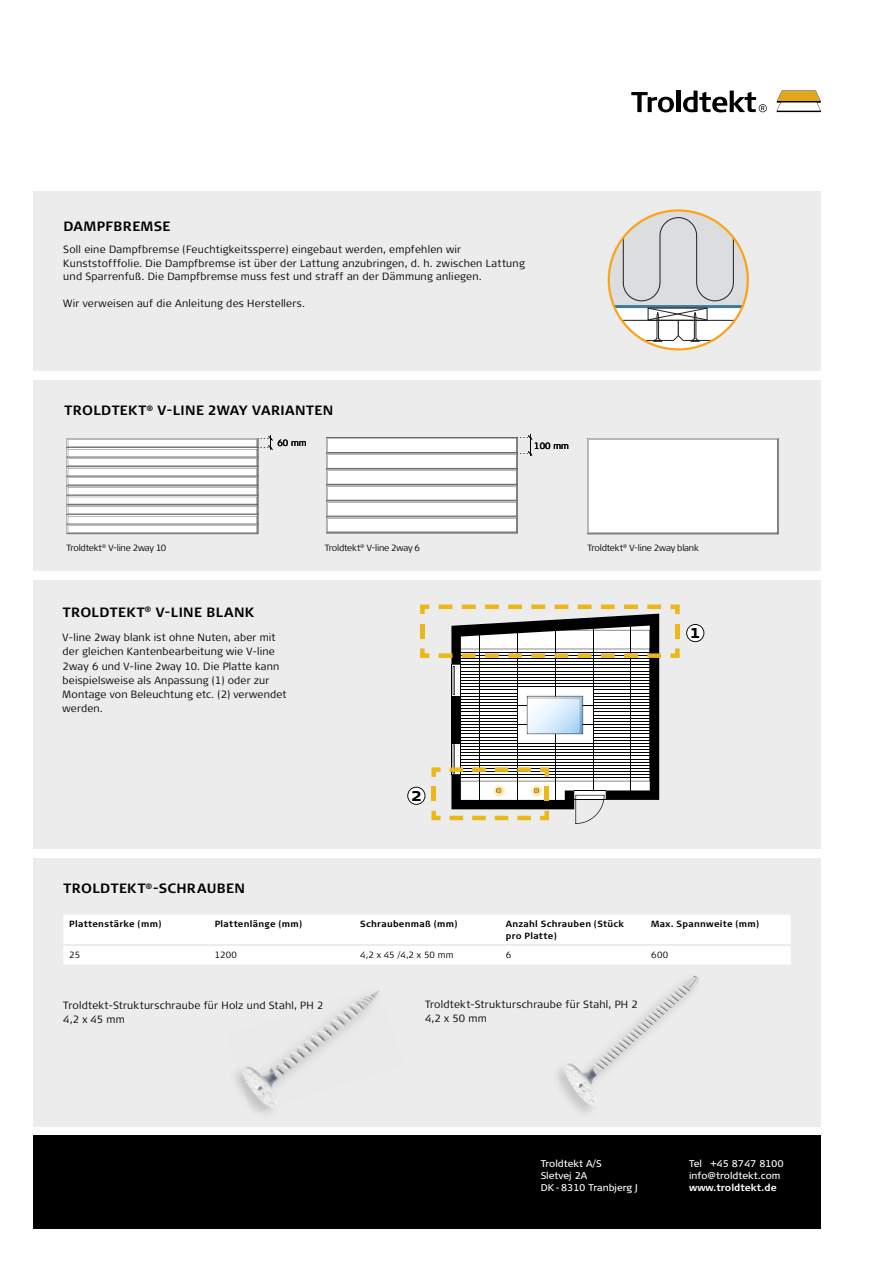
<style>
.page{position:relative;width:893px;height:1263px;background:#fff}
.page>*{position:absolute;margin:0;border:0;box-sizing:border-box;transform-origin:0 0}
.t1{font:700 18.75px "Signa Pro";color:#000}
.t2{font:700 13.5px "Signa Pro";letter-spacing:.03em;color:#000}
.t3{font:300 10.5px/14.2px "Signa Pro";letter-spacing:.02em;color:#000}
.t4{font:9.75px/12px "Signa Pro";color:#fff}
.t5{font:700 9.75px "Signa Pro";color:#fff}
.t6{font:300 9px "Signa Pro";letter-spacing:-.025em;color:#000}
.t7{font:700 9px/12px "Signa Pro";letter-spacing:.03em;color:#000}
</style>
<div class="page">
<div style="left:34px;top:1135px;width:786px;height:94px;background:#000"></div>
<div style="left:34px;top:191px;width:786px;height:936px;background:#ececec"></div>
<svg style="left:776px;top:91px;width:44px;height:21px"></svg>
<svg style="left:631px;top:92px;width:43px;height:20px"></svg>
<hr style="left:676px;top:91px;width:4px;height:21px;background:#000">
<svg style="left:683px;top:91px;width:83px;height:21px"></svg>
<svg style="left:610px;top:212px;width:137px;height:129px"></svg>
<hr style="left:696px;top:236px;width:1px;height:46px;background:#231f20">
<hr style="left:614px;top:305px;width:128px;height:3px;background:#3c7b93">
<div style="left:647px;top:308px;width:60px;height:13px;border:1px solid #231f20"></div>
<div style="left:63px;top:915px;width:727px;height:50px;background:#fff"></div>
<hr style="left:63px;top:944px;width:146px;height:2px;background:#ececec">
<hr style="left:209px;top:944px;width:145px;height:2px;background:#ececec">
<hr style="left:354px;top:944px;width:145px;height:2px;background:#ececec">
<hr style="left:499px;top:944px;width:146px;height:2px;background:#ececec">
<hr style="left:645px;top:944px;width:145px;height:2px;background:#ececec">
<img style="left:559px;top:975px;width:140px;height:137px">
<img style="left:235px;top:991px;width:145px;height:123px">
<img style="left:300px;top:1004px;width:22px;height:7px">
<svg style="left:67px;top:436px;width:206px;height:98px;background:#e0e0e0"></svg>
<div style="left:587px;top:438px;width:191px;height:96px;background:#fff"></div>
<svg style="left:326px;top:435px;width:206px;height:98px;background:#e8e8e8"></svg>
<div style="left:0;top:849px;width:885px;height:8px;background:#fff"></div>
<div style="left:24px;top:371px;width:868px;height:8px;background:#fff"></div>
<div style="left:13px;top:572px;width:879px;height:8px;background:#fff"></div>
<svg style="left:686px;top:624px;width:18px;height:18px"></svg>
<svg style="left:407px;top:605px;width:272px;height:219px"></svg>
<p class="t2" style="left:63px;top:221px;width:108px">DAMPFBREMSE</p>
<p class="t3" style="left:63px;top:243px;width:463px;line-height:13.5px">Soll eine Dampfbremse (Feuchtigkeitssperre) eingebaut werden, empfehlen wir<br>Kunststofffolie. Die Dampfbremse ist über der Lattung anzubringen, d. h. zwischen Lattung und Sparrenfuß. Die Dampfbremse muss fest und straff an der Dämmung anliegen.</p>
<p class="t3" style="left:63px;top:297px;width:243px">Wir verweisen auf die Anleitung des Herstellers.</p>
<p class="t2" style="left:65px;top:405px;width:270px">TROLDTEKT<sup>®</sup> V-LINE 2WAY VARIANTEN</p>
<p class="t6" style="left:277px;top:438px;width:31px">60 mm</p>
<p class="t6" style="left:534px;top:440px;width:36px">100 mm</p>
<p class="t6" style="left:66px;top:544px;width:102px">Troldtekt<sup>®</sup> V-line 2way 10</p>
<p class="t6" style="left:325px;top:544px;width:97px">Troldtekt<sup>®</sup> V-line 2way 6</p>
<p class="t6" style="left:587px;top:544px;width:113px">Troldtekt<sup>®</sup> V-line 2way blank</p>
<p class="t2" style="left:63px;top:606px;width:193px">TROLDTEKT<sup>®</sup> V-LINE BLANK</p>
<p class="t3" style="left:63px;top:631px;width:225px">V-line 2way blank ist ohne Nuten, aber mit der gleichen Kantenbearbeitung wie V-line 2way 6 und V-line 2way 10. Die Platte kann beispielsweise als Anpassung (1) oder zur Montage von Beleuchtung etc. (2) verwendet werden.</p>
<p class="t2" style="left:64px;top:883px;width:183px">TROLDTEKT<sup>®</sup>-SCHRAUBEN</p>
<h1 class="t1" style="left:411px;top:786px;width:12px">2</h1>
<h1 class="t1" style="left:690px;top:623px;width:11px">1</h1>
<p class="t7" style="left:69px;top:919px;width:94px">Plattenstärke (mm)</p>
<p class="t7" style="left:215px;top:919px;width:89px">Plattenlänge (mm)</p>
<p class="t7" style="left:360px;top:919px;width:99px">Schraubenmaß (mm)</p>
<p class="t7" style="left:505px;top:919px;width:120px">Anzahl Schrauben (Stück pro Platte)</p>
<p class="t7" style="left:651px;top:919px;width:109px">Max. Spannweite (mm)</p>
<p class="t6" style="left:69px;top:951px;width:12px">25</p>
<p class="t6" style="left:215px;top:951px;width:24px">1200</p>
<p class="t6" style="left:360px;top:951px;width:95px">4,2 x 45 /4,2 x 50 mm</p>
<p class="t6" style="left:505px;top:951px;width:7px">6</p>
<p class="t6" style="left:651px;top:951px;width:18px">600</p>
<p class="t3" style="left:63px;top:1000px;width:261px;line-height:13.5px">Troldtekt-Strukturschraube für Holz und Stahl, PH 2<br>4,2 x 45 mm</p>
<p class="t3" style="left:425px;top:999px;width:214px;line-height:13.5px">Troldtekt-Strukturschraube für Stahl, PH 2<br>4,2 x 50 mm</p>
<p class="t4" style="left:540px;top:1158px;width:99px">Troldtekt A/S<br>Sletvej 2A<br>DK - 8310 Tranbjerg J</p>
<p class="t4" style="left:689px;top:1159px;width:96px">Tel +45 8747 8100 info@troldtekt.com</p>
<p class="t5" style="left:689px;top:1184px;width:89px">www.troldtekt.de</p>
</div>
